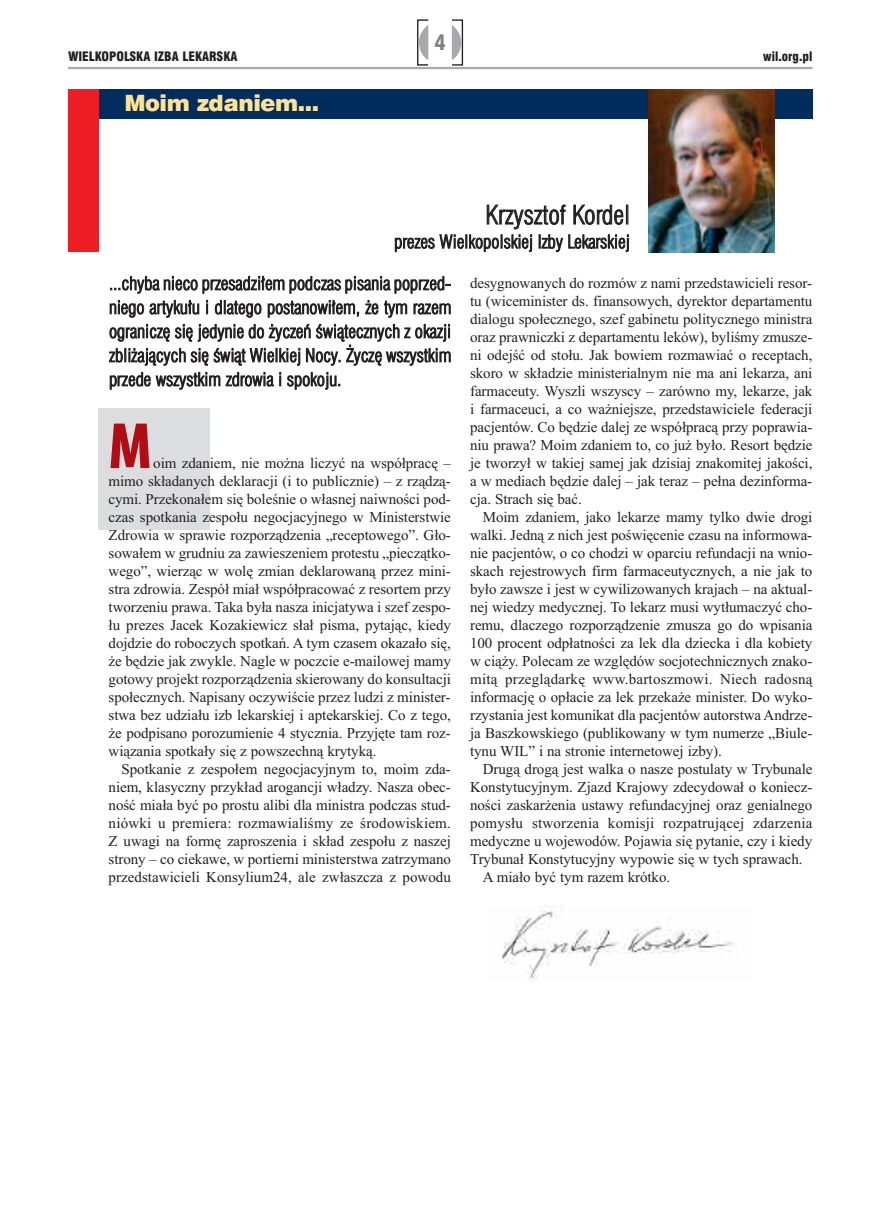
<style>
.page{position:relative;width:872px;height:1212px;background:#fff}
.page>*{position:absolute;margin:0;border:0;box-sizing:border-box;transform-origin:0 0}
.t1{font:900 condensed 66px "Myriad Pro";color:#b00d15}
.t2{font:25.5px "Swis 721 Lt Cn EU";color:#231f20}
.t3{font:22.5px "Swis 721 Blk EU";letter-spacing:-.02em;color:#ffe292}
.t4{font:21px "Swis 721 Blk Cn EU";color:#808285}
.t5{font:18px/24px "Swis 721 Lt Cn EU";color:#231f20;text-align:justify}
.t6{font:15px/18px "Times New Roman";letter-spacing:-.005em;color:#231f20;text-align:justify}
.t7{font:15px "Times New Roman";letter-spacing:.015em;color:#231f20}
.t8{font:12.75px "Swis 721 Blk Cn EU";color:#231f20}
</style>
<div class="page">
<div style="left:98px;top:408px;width:111px;height:122px;background:#dcdddf"></div>
<svg style="left:417px;top:19px;width:46px;height:47px"></svg>
<hr style="left:68px;top:67px;width:744px;height:2px;background:#a8a9ad">
<div style="left:68px;top:89px;width:744px;height:30px;background:#002d5e"></div>
<img style="left:648px;top:89px;width:127px;height:163px">
<div style="left:68px;top:89px;width:31px;height:163px;background:#ee1d23"></div>
<img style="left:502px;top:910px;width:232px;height:69px">
<h3 class="t4" style="left:434px;top:30px;width:13px">4</h3>
<p class="t8" style="left:68px;top:48px;width:171px">WIELKOPOLSKA IZBA LEKARSKA</p>
<p class="t8" style="left:763px;top:48px;width:51px">wil.org.pl</p>
<h3 class="t3" style="left:124px;top:89px;width:196px">Moim zdaniem...</h3>
<h2 class="t2" style="left:485px;top:199px;width:146px">Krzysztof Kordel</h2>
<p class="t5" style="left:394px;top:230px;width:237px">prezes Wielkopolskiej Izby Lekarskiej</p>
<p class="t5" style="left:109px;top:272px;width:344px">...chyba nieco przesadziłem podczas pisania poprzed&shy;niego artykułu i dlatego postanowiłem, że tym razem ograniczę się jedynie do życzeń świątecznych z okazji zbliżających się świąt Wielkiej Nocy. Życzę wszystkim przede wszystkim zdrowia i spokoju.</p>
<h1 class="t1" style="left:109px;top:423px;width:45px">M</h1>
<p class="t6" style="left:109px;top:454px;width:344px;text-indent:45px">oim zdaniem, nie można liczyć na współpracę – mimo składanych deklaracji (i to publicznie) – z rządzą&shy;cymi. Przekonałem się boleśnie o własnej naiwności pod&shy;czas spotkania zespołu negocjacyjnego w Ministerstwie Zdrowia w sprawie rozporządzenia „receptowego”. Gło&shy;sowałem w grudniu za zawieszeniem protestu „pieczątko&shy;wego”, wierząc w wolę zmian deklarowaną przez mini&shy;stra zdrowia. Zespół miał współpracować z resortem przy tworzeniu prawa. Taka była nasza inicjatywa i szef zespo&shy;łu prezes Jacek Kozakiewicz słał pisma, pytając, kiedy dojdzie do roboczych spotkań. A tym czasem okazało się, że będzie jak zwykle. Nagle w poczcie e-mailowej mamy gotowy projekt rozporządzenia skierowany do konsultacji społecznych. Napisany oczywiście przez ludzi z minister&shy;stwa bez udziału izb lekarskiej i aptekarskiej. Co z tego, że podpisano porozumienie 4 stycznia. Przyjęte tam roz&shy;wiązania spotkały się z powszechną krytyką.</p>
<p class="t6" style="left:109px;top:760px;width:344px;text-indent:13px">Spotkanie z zespołem negocjacyjnym to, moim zda&shy;niem, klasyczny przykład arogancji władzy. Nasza obec&shy;ność miała być po prostu alibi dla ministra podczas stud&shy;niówki u premiera: rozmawialiśmy ze środowiskiem.<br>Z uwagi na formę zaproszenia i skład zespołu z naszej strony – co ciekawe, w portierni ministerstwa zatrzymano przedstawicieli Konsylium24, ale zwłaszcza z powodu</p>
<p class="t6" style="left:470px;top:274px;width:344px">desygnowanych do rozmów z nami przedstawicieli resor&shy;tu (wiceminister ds. finansowych, dyrektor departamentu dialogu społecznego, szef gabinetu politycznego ministra oraz prawniczki z departamentu leków), byliśmy zmusze&shy;ni odejść od stołu. Jak bowiem rozmawiać o receptach, skoro w składzie ministerialnym nie ma ani lekarza, ani farmaceuty. Wyszli wszyscy – zarówno my, lekarze, jak i farmaceuci, a co ważniejsze, przedstawiciele federacji pacjentów. Co będzie dalej ze współpracą przy poprawia&shy;niu prawa? Moim zdaniem to, co już było. Resort będzie je tworzył w takiej samej jak dzisiaj znakomitej jakości, a w mediach będzie dalej – jak teraz – pełna dezinforma&shy;cja. Strach się bać.</p>
<p class="t6" style="left:470px;top:508px;width:344px;text-indent:13px">Moim zdaniem, jako lekarze mamy tylko dwie drogi walki. Jedną z nich jest poświęcenie czasu na informowa&shy;nie pacjentów, o co chodzi w oparciu refundacji na wnio&shy;skach rejestrowych firm farmaceutycznych, a nie jak to było zawsze i jest w cywilizowanych krajach – na aktual&shy;nej wiedzy medycznej. To lekarz musi wytłumaczyć cho&shy;remu, dlaczego rozporządzenie zmusza go do wpisania 100 procent odpłatności za lek dla dziecka i dla kobiety w ciąży. Polecam ze względów socjotechnicznych znako&shy;mitą przeglądarkę www.bartoszmowi. Niech radosną informację o opłacie za lek przekaże minister. Do wyko&shy;rzystania jest komunikat dla pacjentów autorstwa Andrze&shy;ja Baszkowskiego (publikowany w tym numerze „Biule&shy;tynu WIL” i na stronie internetowej izby).</p>
<p class="t6" style="left:483px;top:760px;width:331px">Drugą drogą jest walka o nasze postulaty w Trybunale</p>
<p class="t6" style="left:470px;top:778px;width:344px">Konstytucyjnym. Zjazd Krajowy zdecydował o koniecz-</p>
<p class="t6" style="left:470px;top:796px;width:344px">ności zaskarżenia ustawy refundacyjnej oraz genialnego</p>
<p class="t7" style="left:470px;top:814px;width:344px">pomysłu stworzenia komisji rozpatrującej zdarzenia</p>
<p class="t6" style="left:470px;top:832px;width:343px">medyczne u wojewodów. Pojawia się pytanie, czy i kiedy</p>
<p class="t6" style="left:470px;top:850px;width:334px">Trybunał Konstytucyjny wypowie się w tych sprawach.</p>
<p class="t6" style="left:483px;top:868px;width:189px">A miało być tym razem krótko.</p>
</div>
